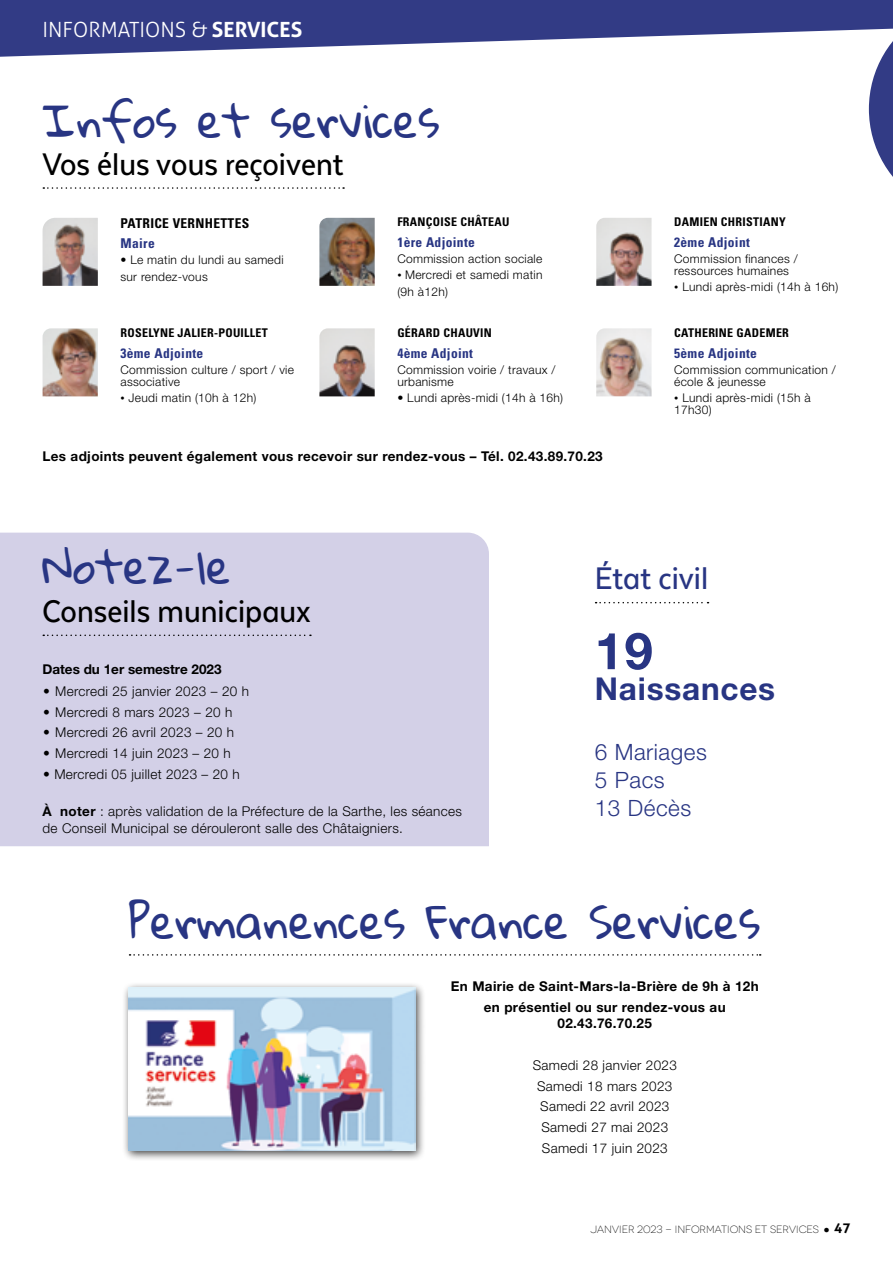
<style>
.page{position:relative;width:893px;height:1263px;background:#fff}
.page>*{position:absolute;margin:0;border:0;box-sizing:border-box;transform-origin:0 0}
.t1{font:700 51px "Helvetica Neue LT Std";color:#283583}
.t2{font:45px "Gloria Hallelujah";color:#283583}
.t3{font:500 36px "Texta Narrow Alt";color:#000}
.t4{font:500 36px "Texta Narrow Alt";color:#283583}
.t5{font:700 31.5px "Helvetica Neue LT Std";letter-spacing:.025em;color:#283583}
.t6{font:300 22.5px/28.2px "Helvetica Neue LT Std";letter-spacing:.025em;color:#283583}
.t7{font:300 21px "Aller";color:#fff}
.t8{font:300 13.5px/20.7px "Helvetica Neue LT Std";letter-spacing:.025em;color:#000}
.t9{font:700 13.5px/20.7px "Helvetica Neue LT Std";letter-spacing:.025em;color:#000;text-align:center}
.t10{font:700 condensed 13.5px "Univers LT Std";letter-spacing:.025em;color:#283583}
.t11{font:700 13.5px "Helvetica Neue LT Std";color:#000}
.t12{font:700 condensed 13.5px "Univers LT Std";letter-spacing:.025em;color:#000}
.t13{font:300 12px/12px "Helvetica Neue LT Std";letter-spacing:.025em;color:#000}
.t14{font:700 condensed 12px "Univers LT Std";letter-spacing:.025em;color:#000}
.t15{font:300 10.5px "Novecentowide";letter-spacing:-.005em;color:#000}
.s1{font-weight:700}
.s2{font-family:"Times New Roman";font-weight:400}
.s3{font-family:"Univers LT Std";font-stretch:condensed}
.s4{font-family:"Times New Roman";font-weight:700}
.s5{font-family:"Aller";font-weight:700;font-size:13.5px}
</style>
<div class="page">
<svg style="left:0;top:0;width:893px;height:57px;fill:#323b85"></svg>
<svg style="left:869px;top:15px;width:24px;height:162px"></svg>
<div style="left:0;top:533px;width:489px;height:313px;background:#d3d0e7"></div>
<svg style="left:43px;top:187px;width:301px;height:2px"></svg>
<img style="left:43px;top:218px;width:55px;height:68px">
<img style="left:43px;top:328px;width:55px;height:68px">
<svg style="left:596px;top:602px;width:112px;height:1px"></svg>
<img style="left:596px;top:218px;width:56px;height:68px">
<img style="left:319px;top:328px;width:56px;height:68px">
<img style="left:596px;top:328px;width:56px;height:68px">
<img style="left:319px;top:218px;width:56px;height:68px">
<svg style="left:43px;top:634px;width:268px;height:2px"></svg>
<svg style="left:130px;top:954px;width:631px;height:2px"></svg>
<div style="left:123px;top:982px;width:303px;height:178px;background:#000;opacity:.75"></div>
<img style="left:129px;top:988px;width:287px;height:162px">
<h3 class="t7" style="left:43px;top:17px;width:261px">INFORMATIONS &amp; <span class="s1">SERVICES</span></h3>
<h2 class="t2" style="left:43px;top:96px;width:399px">Infos et services</h2>
<h3 class="t3" style="left:42px;top:145px;width:303px">Vos élus vous reçoivent</h3>
<p class="t12" style="left:120px;top:214px;width:130px">PATRICE VERNHETTES</p>
<p class="t10" style="left:120px;top:235px;width:36px">Maire</p>
<p class="t13" style="left:120px;top:252px;width:165px;line-height:16.2px">• Le matin du lundi au samedi sur rendez-vous</p>
<p class="t14" style="left:120px;top:325px;width:149px">ROSELYNE JALIER-POUILLET</p>
<p class="t10" style="left:120px;top:344px;width:84px">3ème Adjointe</p>
<p class="t13" style="left:120px;top:363px;width:175px">Commission culture / sport / vie associative</p>
<p class="t13" style="left:120px;top:391px;width:137px"><span class="s2">•</span> Jeudi matin (10h à 12h)</p>
<p class="t14" style="left:397px;top:215px;width:114px">FRANÇOISE CHÂTEAU</p>
<p class="t10" style="left:397px;top:234px;width:79px">1ère Adjointe</p>
<p class="t13" style="left:397px;top:253px;width:146px">Commission action sociale</p>
<p class="t13" style="left:397px;top:267px;width:147px;line-height:16.2px"><span class="s2">•</span> Mercredi et samedi matin (9h à12h)</p>
<p class="t14" style="left:397px;top:325px;width:96px">GÉRARD CHAUVIN</p>
<p class="t10" style="left:397px;top:344px;width:77px">4ème Adjoint</p>
<p class="t13" style="left:397px;top:363px;width:160px">Commission voirie / travaux / urbanisme</p>
<p class="t13" style="left:397px;top:391px;width:167px">• Lundi après-midi (14h à 16h)</p>
<p class="t9" style="left:42px;top:446px;width:562px">Les adjoints peuvent également vous recevoir sur rendez-vous – Tél. 02.43.89.70.23</p>
<p class="t14" style="left:674px;top:215px;width:113px">DAMIEN CHRISTIANY</p>
<p class="t10" style="left:674px;top:234px;width:77px">2ème Adjoint</p>
<p class="t13" style="left:674px;top:253px;width:125px">Commission finances / ressources humaines</p>
<p class="t13" style="left:674px;top:281px;width:166px"><span class="s2">•</span> Lundi après-midi (14h à 16h)</p>
<p class="t14" style="left:674px;top:325px;width:116px">CATHERINE GADEMER</p>
<p class="t10" style="left:674px;top:344px;width:84px">5ème Adjointe</p>
<p class="t13" style="left:674px;top:363px;width:163px">Commission communication / école &amp; jeunesse</p>
<p class="t13" style="left:674px;top:391px;width:138px"><span class="s2">•</span> Lundi après-midi (15h à<br>17h30)</p>
<h2 class="t2" style="left:43px;top:542px;width:190px">Notez-le</h2>
<h3 class="t3" style="left:42px;top:593px;width:270px">Conseils municipaux</h3>
<p class="t11" style="left:42px;top:661px;width:181px">Dates du 1er semestre 2023</p>
<p class="t8" style="left:42px;top:680px;width:208px"><span class="s3">•</span> Mercredi 25 janvier 2023 – 20 h</p>
<p class="t8" style="left:42px;top:701px;width:191px"><span class="s3">•</span> Mercredi 8 mars 2023 – 20 h</p>
<p class="t8" style="left:42px;top:722px;width:193px"><span class="s3">•</span> Mercredi 26 avril 2023 – 20 h</p>
<p class="t8" style="left:42px;top:743px;width:190px"><span class="s3">•</span> Mercredi 14 juin 2023 – 20 h</p>
<p class="t8" style="left:42px;top:763px;width:199px"><span class="s3">•</span> Mercredi 05 juillet 2023 – 20 h</p>
<p class="t8" style="left:42px;top:803px;width:421px;line-height:16.5px"><span class="s1">À noter</span> : après validation de la Préfecture de la Sarthe, les séances de Conseil Municipal se dérouleront salle des Châtaigniers.</p>
<h3 class="t4" style="left:595px;top:560px;width:115px">État civil</h3>
<h1 class="t1" style="left:595px;top:619px;width:59px">19</h1>
<h3 class="t5" style="left:595px;top:670px;width:182px">Naissances</h3>
<h3 class="t6" style="left:595px;top:737px;width:114px">6 Mariages<br>5 Pacs<br>13 Décès</h3>
<h2 class="t2" style="left:129px;top:897px;width:633px">Permanences France Services</h2>
<p class="t9" style="left:451px;top:975px;width:309px">En Mairie de Saint-Mars-la-Brière de 9h à 12h en présentiel ou sur rendez-vous au</p>
<p class="t9" style="left:557px;top:1013px;width:96px">02.43.76.70.25</p>
<p class="t8" style="left:533px;top:1054px;width:146px;text-align:center">Samedi 28 janvier 2023<br>Samedi 18 mars 2023<br>Samedi 22 avril 2023<br>Samedi 27 mai 2023<br>Samedi 17 juin 2023</p>
<p class="t15" style="left:590px;top:1223px;width:262px">JANVIER 2023 - INFORMATIONS ET SERVICES <span class="s4">●</span> <span class="s5">47</span></p>
</div>
